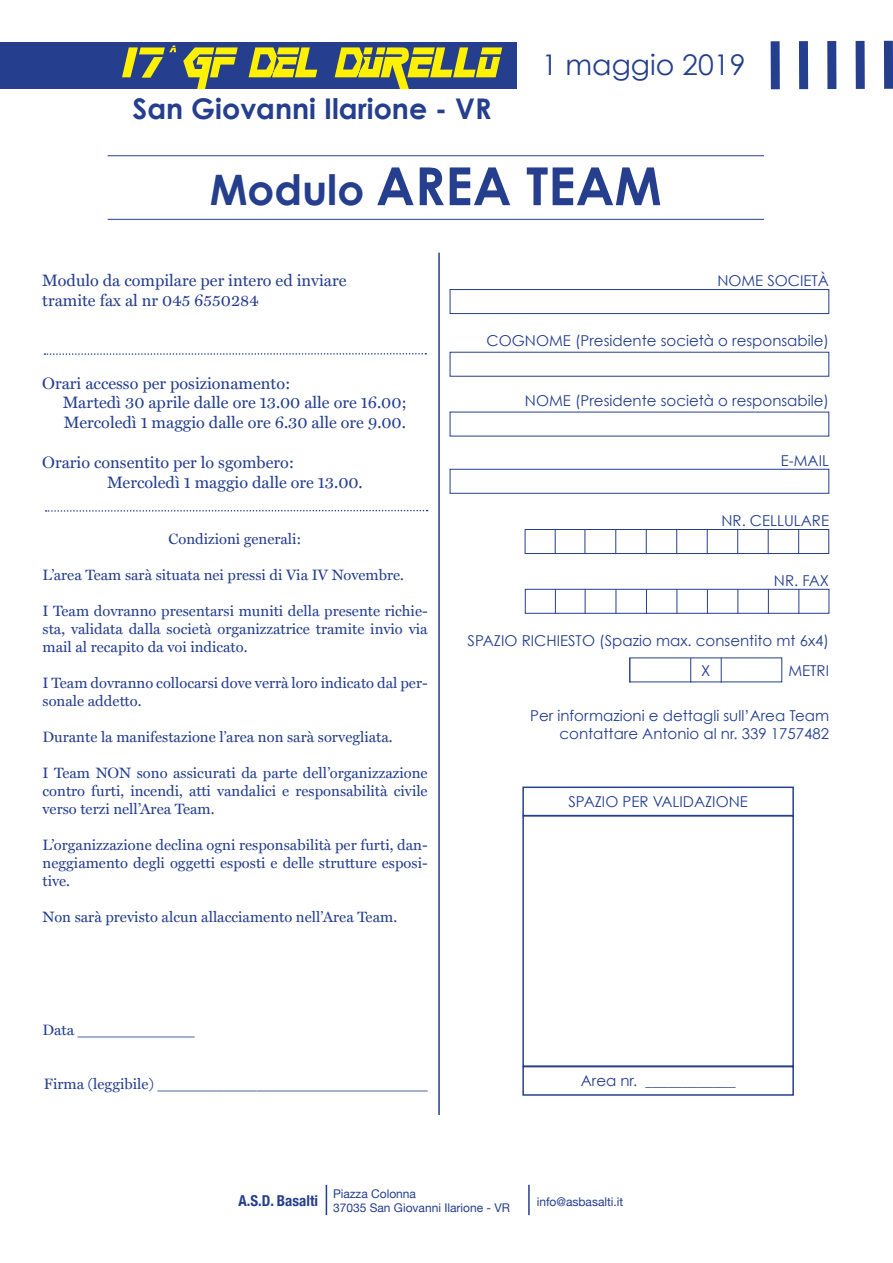
<style>
.page{position:relative;width:893px;height:1263px;background:#fff}
.page>*{position:absolute;margin:0;border:0;box-sizing:border-box;transform-origin:0 0}
.t1{font:700 52.5px "Century Gothic";color:#253f8e}
.t2{font:700 28.5px "Century Gothic";color:#253f8e}
.t3{font:28.5px "Century Gothic";color:#253f8e}
.t4{font:16.5px "Miller Text Roman";color:#253f8e}
.t5{font:15px/18px "Miller Text Roman";color:#253f8e;text-align:justify}
.t6{font:15px "Century Gothic";color:#253f8e}
.t7{font:700 condensed 15px "Helvetica Neue";color:#253f8e}
.t8{font:12px "Helvetica Neue";color:#253f8e}
.s1{font-size:42px}
</style>
<div class="page">
<hr style="left:438px;top:253px;width:2px;height:862px;background:#253f8e">
<hr style="left:108px;top:155px;width:656px;height:1px;background:#253f8e">
<hr style="left:108px;top:219px;width:656px;height:1px;background:#253f8e">
<svg style="left:44px;top:353px;width:382px;height:2px"></svg>
<svg style="left:46px;top:510px;width:382px;height:2px"></svg>
<div style="left:522px;top:786px;width:272px;height:30px;border:2px solid #253f8e"></div>
<div style="left:522px;top:1066px;width:272px;height:30px;border:2px solid #253f8e"></div>
<div style="left:522px;top:815px;width:272px;height:252px;border:2px solid #253f8e"></div>
<div style="left:0;top:43px;width:517px;height:46px;background:#253f8e"></div>
<div style="left:771px;top:41px;width:9px;height:48px;background:#253f8e"></div>
<div style="left:799px;top:41px;width:9px;height:48px;background:#253f8e"></div>
<div style="left:827px;top:41px;width:9px;height:48px;background:#253f8e"></div>
<div style="left:856px;top:41px;width:9px;height:48px;background:#253f8e"></div>
<div style="left:884px;top:41px;width:9px;height:48px;background:#253f8e"></div>
<hr style="left:326px;top:1185px;width:1px;height:30px;background:#253f8e">
<hr style="left:528px;top:1185px;width:2px;height:30px;background:#253f8e">
<svg style="left:122px;top:46px;width:380px;height:43px"></svg>
<div style="left:450px;top:352px;width:379px;height:25px;border:1px solid #253f8e"></div>
<div style="left:450px;top:469px;width:379px;height:25px;border:1px solid #253f8e"></div>
<svg style="left:629px;top:658px;width:1px;height:25px"></svg>
<svg style="left:690px;top:658px;width:1px;height:25px"></svg>
<svg style="left:721px;top:658px;width:1px;height:25px"></svg>
<div style="left:525px;top:529px;width:304px;height:25px;border:1px solid #253f8e"></div>
<svg style="left:646px;top:529px;width:1px;height:25px"></svg>
<svg style="left:676px;top:529px;width:1px;height:25px"></svg>
<svg style="left:707px;top:529px;width:1px;height:25px"></svg>
<svg style="left:737px;top:529px;width:1px;height:25px"></svg>
<svg style="left:768px;top:529px;width:1px;height:25px"></svg>
<svg style="left:798px;top:529px;width:1px;height:25px"></svg>
<svg style="left:615px;top:529px;width:1px;height:25px"></svg>
<svg style="left:585px;top:529px;width:1px;height:25px"></svg>
<svg style="left:555px;top:529px;width:1px;height:25px"></svg>
<div style="left:450px;top:289px;width:379px;height:25px;border:1px solid #253f8e"></div>
<div style="left:525px;top:589px;width:304px;height:25px;border:1px solid #253f8e"></div>
<svg style="left:646px;top:589px;width:1px;height:25px"></svg>
<svg style="left:677px;top:589px;width:1px;height:25px"></svg>
<svg style="left:707px;top:589px;width:1px;height:25px"></svg>
<svg style="left:737px;top:589px;width:1px;height:25px"></svg>
<svg style="left:768px;top:589px;width:1px;height:25px"></svg>
<svg style="left:798px;top:589px;width:1px;height:25px"></svg>
<svg style="left:616px;top:589px;width:1px;height:25px"></svg>
<svg style="left:585px;top:589px;width:1px;height:25px"></svg>
<svg style="left:555px;top:589px;width:1px;height:25px"></svg>
<p class="t2" style="left:133px;top:90px;width:361px">San Giovanni Ilarione - VR</p>
<p class="t3" style="left:542px;top:47px;width:205px">1 maggio 2019</p>
<p class="t1" style="left:210px;top:153px;width:453px"><span class="s1">Modulo</span> AREA TEAM</p>
<p class="t4" style="left:42px;top:271px;width:306px">Modulo da compilare per intero ed inviare</p>
<p class="t4" style="left:42px;top:291px;width:218px">tramite fax al nr 045 6550284</p>
<p class="t6" style="left:717px;top:271px;width:113px">NOME SOCIETÀ</p>
<p class="t4" style="left:42px;top:373px;width:250px">Orari accesso per posizionamento:</p>
<p class="t4" style="left:63px;top:393px;width:346px">Martedì 30 aprile dalle ore 13.00 alle ore 16.00;</p>
<p class="t4" style="left:64px;top:413px;width:343px">Mercoledì 1 maggio dalle ore 6.30 alle ore 9.00.</p>
<p class="t4" style="left:42px;top:452px;width:254px">Orario consentito per lo sgombero:</p>
<p class="t4" style="left:107px;top:472px;width:257px">Mercoledì 1 maggio dalle ore 13.00.</p>
<p class="t5" style="left:169px;top:530px;width:134px">Condizioni generali:</p>
<p class="t5" style="left:43px;top:566px;width:363px">L’area Team sarà situata nei pressi di Via IV Novembre.</p>
<p class="t5" style="left:43px;top:602px;width:387px">I Team dovranno presentarsi muniti della presente richie&shy;sta, validata dalla società organizzatrice tramite invio via mail al recapito da voi indicato.</p>
<p class="t5" style="left:43px;top:674px;width:387px">I Team dovranno collocarsi dove verrà loro indicato dal per&shy;sonale addetto.</p>
<p class="t5" style="left:43px;top:728px;width:352px">Durante la manifestazione l’area non sarà sorvegliata.</p>
<p class="t5" style="left:43px;top:764px;width:387px">I Team NON sono assicurati da parte dell’organizzazione contro furti, incendi, atti vandalici e responsabilità civile verso terzi nell’Area Team.</p>
<p class="t5" style="left:43px;top:836px;width:387px">L’organizzazione declina ogni responsabilità per furti, dan&shy;neggiamento degli oggetti esposti e delle strutture esposi&shy;tive.</p>
<p class="t5" style="left:43px;top:908px;width:356px">Non sarà previsto alcun allacciamento nell’Area Team.</p>
<p class="t5" style="left:43px;top:1020px;width:154px">Data _____________</p>
<p class="t5" style="left:44px;top:1074px;width:385px">Firma (leggibile) ______________________________</p>
<p class="t6" style="left:487px;top:331px;width:344px">COGNOME (Presidente società o responsabile)</p>
<p class="t6" style="left:525px;top:391px;width:306px">NOME (Presidente società o responsabile)</p>
<p class="t6" style="left:781px;top:451px;width:50px">E-MAIL</p>
<p class="t6" style="left:721px;top:511px;width:109px">NR. CELLULARE</p>
<p class="t6" style="left:774px;top:571px;width:57px">NR. FAX</p>
<p class="t6" style="left:468px;top:631px;width:363px">SPAZIO RICHIESTO (Spazio max. consentito mt 6x4)</p>
<p class="t6" style="left:788px;top:661px;width:42px">METRI</p>
<p class="t6" style="left:701px;top:661px;width:11px">X</p>
<p class="t6" style="left:530px;top:706px;width:300px">Per informazioni e dettagli sull’Area Team</p>
<p class="t6" style="left:559px;top:724px;width:271px">contattare Antonio al nr. 339 1757482</p>
<p class="t6" style="left:568px;top:792px;width:181px">SPAZIO PER VALIDAZIONE</p>
<p class="t6" style="left:581px;top:1072px;width:156px">Area nr. ____________</p>
<p class="t8" style="left:333px;top:1185px;width:85px">Piazza Colonna</p>
<p class="t8" style="left:333px;top:1199px;width:179px">37035 San Giovanni Ilarione - VR</p>
<p class="t7" style="left:238px;top:1188px;width:81px">A.S.D. Basalti</p>
<p class="t8" style="left:537px;top:1193px;width:88px">info@asbasalti.it</p>
</div>
